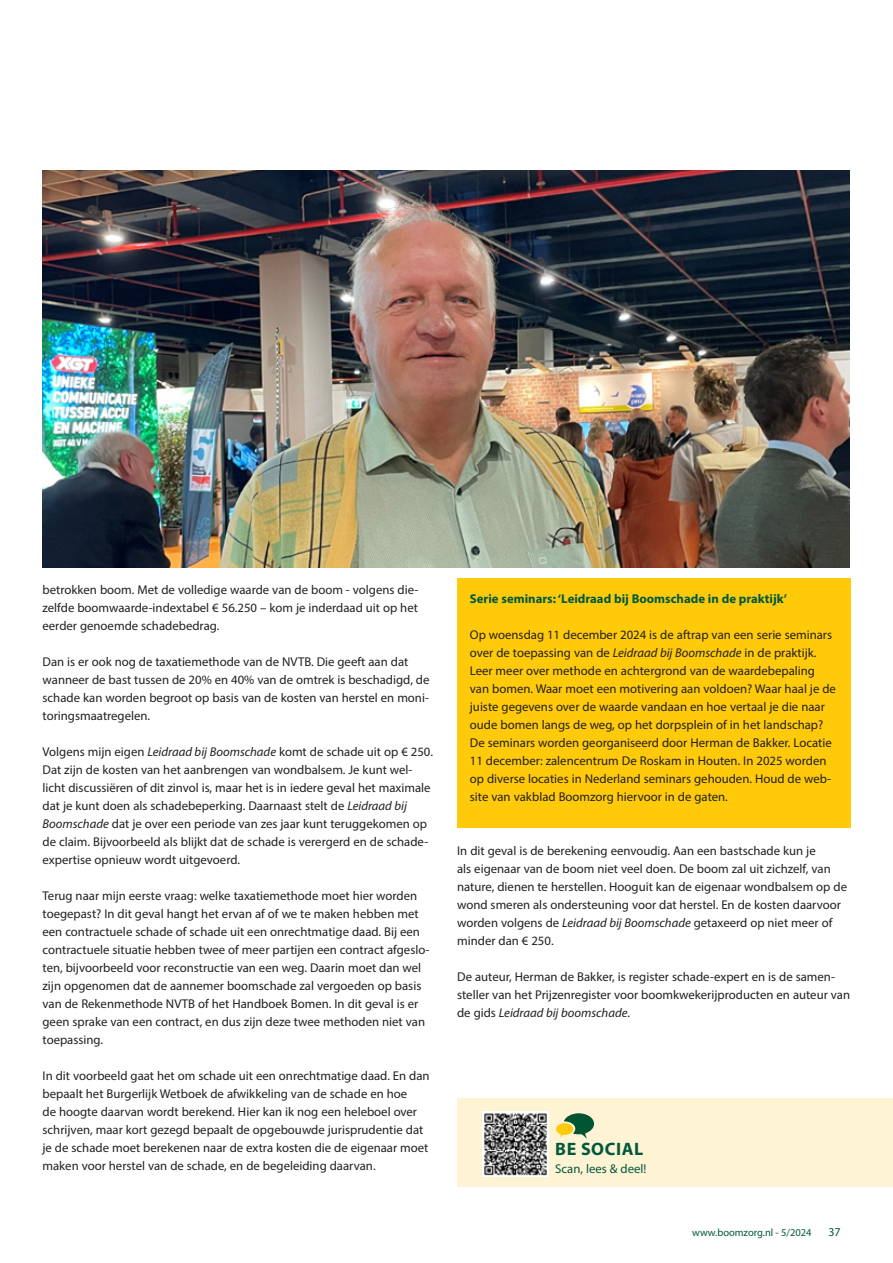
<style>
.page{position:relative;width:893px;height:1263px;background:#fff}
.page>*{position:absolute;margin:0;border:0;box-sizing:border-box;transform-origin:0 0}
.t1{font:700 18px "Myriad Pro";letter-spacing:.03em;color:#005840}
.t2{font:12.75px/18px "Myriad Pro";color:#231f20}
.t3{font:700 12.75px "Myriad Pro";color:#005840}
.t4{font:12.75px "Myriad Pro";color:#005840}
.t5{font:12px "Myriad Pro";color:#005840}
.t6{font:10.5px "Myriad Pro";color:#005840}
.s1{font-style:italic}
</style>
<div class="page">
<div style="left:457px;top:1098px;width:436px;height:88px;background:#fef3d2"></div>
<img style="left:482px;top:1111px;width:66px;height:66px">
<svg style="left:556px;top:1113px;width:38px;height:26px"></svg>
<div style="left:457px;top:578px;width:393px;height:250px;background:#feca0a"></div>
<img style="left:43px;top:170px;width:806px;height:397px">
<p class="t2" style="left:43px;top:581px;width:377px;text-align:justify">betrokken boom. Met de volledige waarde van de boom - volgens die&shy;zelfde boomwaarde-indextabel € 56.250 – kom je inderdaad uit op het eerder genoemde schadebedrag.</p>
<p class="t2" style="left:43px;top:653px;width:388px">Dan is er ook nog de taxatiemethode van de NVTB. Die geeft aan dat wanneer de bast tussen de 20% en 40% van de omtrek is beschadigd, de schade kan worden begroot op basis van de kosten van herstel en moni&shy;toringsmaatregelen.</p>
<p class="t2" style="left:43px;top:743px;width:392px">Volgens mijn eigen <span class="s1">Leidraad bij Boomschade</span> komt de schade uit op € 250.<br>Dat zijn de kosten van het aanbrengen van wondbalsem. Je kunt wel&shy;licht discussiëren of dit zinvol is, maar het is in iedere geval het maximale dat je kunt doen als schadebeperking. Daarnaast stelt de <span class="s1">Leidraad bij Boomschade</span> dat je over een periode van zes jaar kunt teruggekomen op de claim. Bijvoorbeeld als blijkt dat de schade is verergerd en de schade&shy;expertise opnieuw wordt uitgevoerd.</p>
<p class="t2" style="left:43px;top:887px;width:388px">Terug naar mijn eerste vraag: welke taxatiemethode moet hier worden toegepast? In dit geval hangt het ervan af of we te maken hebben met een contractuele schade of schade uit een onrechtmatige daad. Bij een contractuele situatie hebben twee of meer partijen een contract afgeslo&shy;ten, bijvoorbeeld voor reconstructie van een weg. Daarin moet dan wel zijn opgenomen dat de aannemer boomschade zal vergoeden op basis van de Rekenmethode NVTB of het Handboek Bomen. In dit geval is er geen sprake van een contract, en dus zijn deze twee methoden niet van toepassing.</p>
<p class="t2" style="left:43px;top:1067px;width:389px">In dit voorbeeld gaat het om schade uit een onrechtmatige daad. En dan bepaalt het Burgerlijk Wetboek de afwikkeling van de schade en hoe<br>de hoogte daarvan wordt berekend. Hier kan ik nog een heleboel over schrijven, maar kort gezegd bepaalt de opgebouwde jurisprudentie dat je de schade moet berekenen naar de extra kosten die de eigenaar moet maken voor herstel van de schade, en de begeleiding daarvan.</p>
<p class="t3" style="left:470px;top:590px;width:319px">Serie seminars: ‘Leidraad bij Boomschade in de praktijk’</p>
<p class="t2" style="left:470px;top:626px;width:368px">Op woensdag 11 december 2024 is de aftrap van een serie seminars over de toepassing van de <span class="s1">Leidraad bij Boomschade</span> in de praktijk.<br>Leer meer over methode en achtergrond van de waardebepaling van bomen. Waar moet een motivering aan voldoen? Waar haal je de juiste gegevens over de waarde vandaan en hoe vertaal je die naar oude bomen langs de weg, op het dorpsplein of in het landschap?<br>De seminars worden georganiseerd door Herman de Bakker. Locatie 11 december: zalencentrum De Roskam in Houten. In 2025 worden op diverse locaties in Nederland seminars gehouden. Houd de web&shy;site van vakblad Boomzorg hiervoor in de gaten.</p>
<p class="t2" style="left:457px;top:842px;width:391px">In dit geval is de berekening eenvoudig. Aan een bastschade kun je<br>als eigenaar van de boom niet veel doen. De boom zal uit zichzelf, van nature, dienen te herstellen. Hooguit kan de eigenaar wondbalsem op de wond smeren als ondersteuning voor dat herstel. En de kosten daarvoor worden volgens de <span class="s1">Leidraad bij Boomschade</span> getaxeerd op niet meer of minder dan € 250.</p>
<p class="t2" style="left:457px;top:968px;width:395px">De auteur, Herman de Bakker, is register schade-expert en is de samen&shy;steller van het Prijzenregister voor boomkwekerijproducten en auteur van de gids <span class="s1">Leidraad bij boomschade</span>.</p>
<h1 class="t1" style="left:555px;top:1137px;width:89px">BE SOCIAL</h1>
<p class="t4" style="left:555px;top:1161px;width:93px">Scan, lees &amp; deel!</p>
<p class="t6" style="left:692px;top:1226px;width:121px">www.boomzorg.nl - 5/2024</p>
<p class="t5" style="left:828px;top:1224px;width:14px">37</p>
</div>
